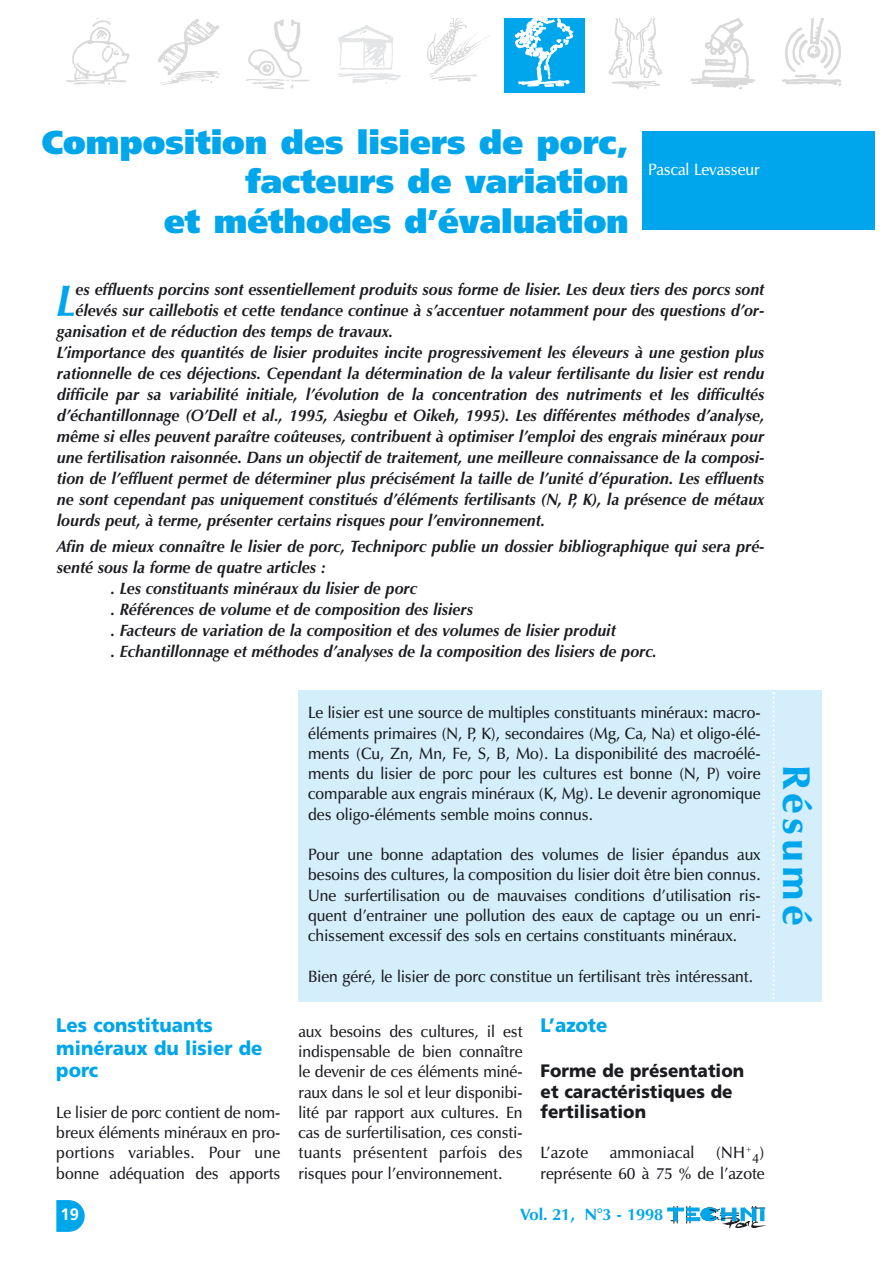
<style>
.page{position:relative;width:893px;height:1263px;background:#fff}
.page>*{position:absolute;margin:0;border:0;box-sizing:border-box;transform-origin:0 0}
.t1{font:italic 700 44.4px "Zapf Humanist 601 BT";color:#00a6eb;scale:.95 1}
.t2{font:900 39px "Zapf Humanist 601 BT";letter-spacing:.11em;color:#00a6eb}
.t3{font:900 33px/39.6px "Frutiger";color:#00a6eb;text-align:right}
.t4{font:900 19.5px/22.5px "Frutiger";color:#00a6eb;scale:.95 1}
.t5{font:900 18px/20.2px "Frutiger";color:#1b1c20;scale:.95 1}
.t6{font:italic 700 16.5px "Zapf Humanist 601 BT";color:#1b1c20;scale:.95 1}
.t7{font:600 16.5px/20.2px "Zapf Humanist 601 BT";color:#1b1c20;text-align:justify;scale:.95 1}
.t8{font:700 16.5px "Zapf Humanist 601 BT";color:#00a6eb}
.t9{font:600 16.5px "Zapf Humanist 601 BT";color:#fff;scale:.95 1}
.t10{font:600 16.5px "Zapf Humanist 601 BT";letter-spacing:.02em;color:#1b1c20;scale:.95 1}
.t11{font:700 16.5px "Frutiger";color:#fff}
.t12{font:600 13.5px "Zapf Humanist 601 BT";color:#1b1c20;scale:.95 1}
</style>
<div class="page">
<svg style="left:66px;top:18px;width:64px;height:67px"></svg>
<svg style="left:158px;top:19px;width:62px;height:66px"></svg>
<svg style="left:246px;top:19px;width:63px;height:70px"></svg>
<svg style="left:338px;top:25px;width:63px;height:59px"></svg>
<svg style="left:427px;top:18px;width:62px;height:64px"></svg>
<div style="left:503px;top:18px;width:81px;height:75px;background:#00a6eb"></div>
<svg style="left:514px;top:18px;width:60px;height:69px"></svg>
<svg style="left:608px;top:18px;width:54px;height:71px"></svg>
<svg style="left:690px;top:18px;width:65px;height:72px"></svg>
<svg style="left:782px;top:18px;width:60px;height:68px"></svg>
<div style="left:667px;top:1208px;width:16px;height:3px;background:#00a6eb;border:1px solid #00a6eb"></div>
<svg style="left:670px;top:1206px;width:97px;height:22px"></svg>
<svg style="left:732px;top:1208px;width:4px;height:13px"></svg>
<svg style="left:56px;top:1200px;width:29px;height:32px"></svg>
<div style="left:642px;top:132px;width:232px;height:98px;background:#00a6eb"></div>
<div style="left:298px;top:690px;width:523px;height:312px;background:#d4eefb"></div>
<svg style="left:772px;top:692px;width:2px;height:307px"></svg>
<h3 class="t3" style="left:42px;top:125px;width:588px">Composition des lisiers de porc, facteurs de variation<br>et méthodes d’évaluation</h3>
<p class="t9" style="left:648px;top:163px;width:119px">Pascal Levasseur</p>
<h1 class="t1" style="left:57px;top:282px;width:21px">L</h1>
<p class="t6" style="left:76px;top:283px;width:726px">es effluents porcins sont essentiellement produits sous forme de lisier. Les deux tiers des porcs sont</p>
<p class="t6" style="left:76px;top:304px;width:725px">élevés sur caillebotis et cette tendance continue à s’accentuer notamment pour des questions d’or-</p>
<p class="t6" style="left:57px;top:325px;width:355px">ganisation et de réduction des temps de travaux.</p>
<p class="t6" style="left:57px;top:346px;width:746px">L’importance des quantités de lisier produites incite progressivement les éleveurs à une gestion plus</p>
<p class="t6" style="left:57px;top:367px;width:746px">rationnelle de ces déjections. Cependant la détermination de la valeur fertilisante du lisier est rendu</p>
<p class="t6" style="left:57px;top:388px;width:746px">difficile par sa variabilité initiale, l’évolution de la concentration des nutriments et les difficultés</p>
<p class="t6" style="left:57px;top:409px;width:746px">d’échantillonnage (O’Dell et al., 1995, Asiegbu et Oikeh, 1995). Les différentes méthodes d’analyse,</p>
<p class="t6" style="left:57px;top:430px;width:746px">même si elles peuvent paraître coûteuses, contribuent à optimiser l’emploi des engrais minéraux pour</p>
<p class="t6" style="left:57px;top:451px;width:745px">une fertilisation raisonnée. Dans un objectif de traitement, une meilleure connaissance de la composi-</p>
<p class="t6" style="left:57px;top:472px;width:746px">tion de l’effluent permet de déterminer plus précisément la taille de l’unité d’épuration. Les effluents</p>
<p class="t6" style="left:57px;top:493px;width:746px">ne sont cependant pas uniquement constitués d’éléments fertilisants (N, P, K), la présence de métaux</p>
<p class="t6" style="left:57px;top:514px;width:515px">lourds peut, à terme, présenter certains risques pour l’environnement.</p>
<p class="t6" style="left:57px;top:539px;width:745px">Afin de mieux connaître le lisier de porc, Techniporc publie un dossier bibliographique qui sera pré-</p>
<p class="t6" style="left:57px;top:560px;width:285px">senté sous la forme de quatre articles :</p>
<p class="t6" style="left:111px;top:581px;width:323px">. Les constituants minéraux du lisier de porc</p>
<p class="t6" style="left:111px;top:602px;width:383px">. Références de volume et de composition des lisiers</p>
<p class="t6" style="left:111px;top:623px;width:533px">. Facteurs de variation de la composition et des volumes de lisier produit</p>
<p class="t6" style="left:111px;top:644px;width:576px">. Echantillonnage et méthodes d’analyses de la composition des lisiers de porc.</p>
<p class="t4" style="left:56px;top:1016px;width:218px">Les constituants minéraux du lisier de porc</p>
<p class="t7" style="left:56px;top:1104px;width:237px">Le lisier de porc contient de nom&shy;breux éléments minéraux en pro&shy;portions variables. Pour une bonne adéquation des apports</p>
<p class="t7" style="left:308px;top:705px;width:477px">Le lisier est une source de multiples constituants minéraux: macro&shy;éléments primaires (N, P, K), secondaires (Mg, Ca, Na) et oligo-élé&shy;ments (Cu, Zn, Mn, Fe, S, B, Mo). La disponibilité des macroélé&shy;ments du lisier de porc pour les cultures est bonne (N, P) voire comparable aux engrais minéraux (K, Mg). Le devenir agronomique des oligo-éléments semble moins connus.</p>
<p class="t7" style="left:308px;top:846px;width:477px">Pour une bonne adaptation des volumes de lisier épandus aux besoins des cultures, la composition du lisier doit être bien connus.<br>Une surfertilisation ou de mauvaises conditions d’utilisation ris&shy;quent d’entrainer une pollution des eaux de captage ou un enri&shy;chissement excessif des sols en certains constituants minéraux.</p>
<p class="t7" style="left:308px;top:968px;width:469px">Bien géré, le lisier de porc constitue un fertilisant très intéressant.</p>
<p class="t7" style="left:298px;top:1023px;width:237px">aux besoins des cultures, il est indispensable de bien connaître le devenir de ces éléments miné&shy;raux dans le sol et leur disponibi&shy;lité par rapport aux cultures. En cas de surfertilisation, ces consti&shy;tuants présentent parfois des risques pour l’environnement.</p>
<p class="t4" style="left:540px;top:1016px;width:72px">L’azote</p>
<p class="t5" style="left:540px;top:1062px;width:216px">Forme de présentation et caractéristiques de fertilisation</p>
<p class="t7" style="left:540px;top:1145px;width:52px">L’azote</p>
<p class="t10" style="left:609px;top:1146px;width:91px">ammoniacal</p>
<p class="t7" style="left:715px;top:1145px;width:40px">(NH<sup>+</sup></p>
<p class="t12" style="left:752px;top:1153px;width:15px">4<sup>)</sup></p>
<p class="t7" style="left:540px;top:1165px;width:237px">représente 60 à 75 % de l’azote</p>
<p class="t11" style="left:61px;top:1208px;width:20px">19</p>
<p class="t8" style="left:520px;top:1208px;width:144px">Vol. 21, N°3 - 1998</p>
<h2 class="t2" style="left:811px;top:765px;width:163px;rotate:90deg">Résumé</h2>
</div>
